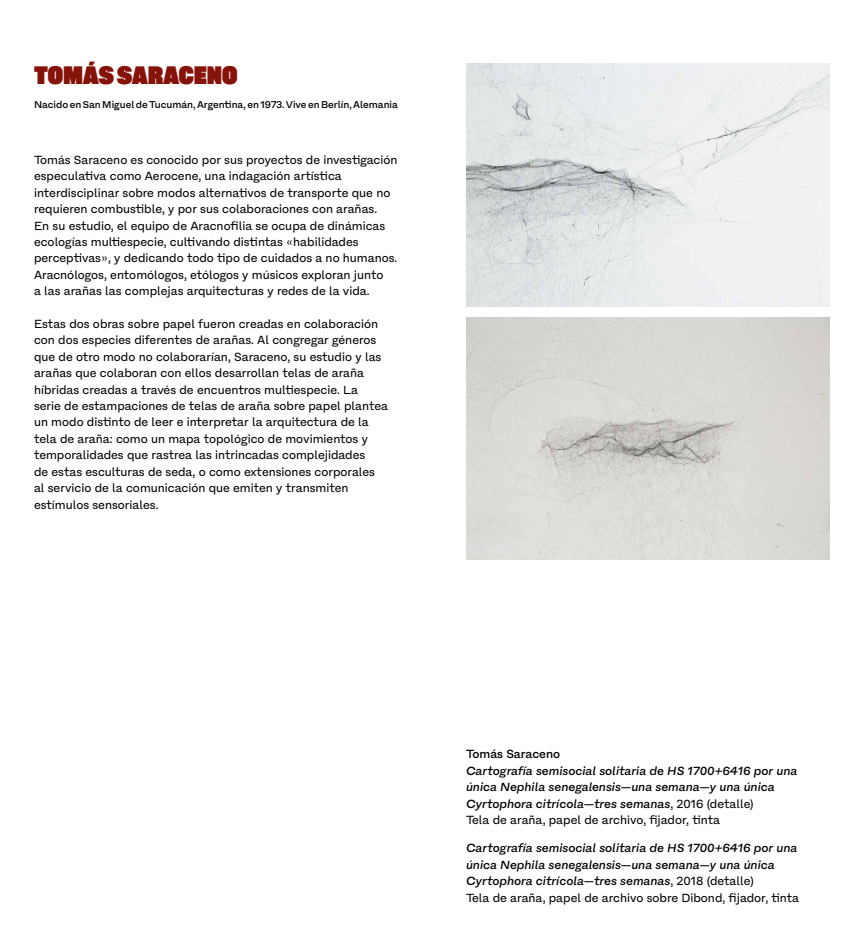
<style>
.page{position:relative;width:864px;height:936px;background:#fff}
.page>*{position:absolute;margin:0;border:0;box-sizing:border-box;transform-origin:0 0}
.t1{font:25.2px "Akkordeon Fourteen";letter-spacing:.01em;color:#861309}
.t2{font:12px/16.4px "Fracktif";color:#000}
.t3{font:italic 500 12px/16.4px "Fracktif";color:#000}
.t4{font:500 12px "Fracktif";color:#000}
.t5{font:500 10px "Fracktif";color:#000}
.s1{font-weight:400;font-style:normal}
</style>
<div class="page">
<img style="left:466px;top:64px;width:364px;height:242px">
<img style="left:466px;top:317px;width:364px;height:243px">
<h1 class="t1" style="left:34px;top:61px;width:205px">TOMÁS SARACENO</h1>
<p class="t5" style="left:34px;top:99px;width:365px">Nacido en San Miguel de Tucumán, Argentina, en 1973. Vive en Berlín, Alemania</p>
<p class="t2" style="left:34px;top:152px;width:365px">Tomás Saraceno es conocido por sus proyectos de investigación especulativa como Aerocene, una indagación artística interdisciplinar sobre modos alternativos de transporte que no requieren combustible, y por sus colaboraciones con arañas.<br>En su estudio, el equipo de Aracnofilia se ocupa de dinámicas ecologías multiespecie, cultivando distintas «habilidades perceptivas», y dedicando todo tipo de cuidados a no humanos.<br>Aracnólogos, entomólogos, etólogos y músicos exploran junto<br>a las arañas las complejas arquitecturas y redes de la vida.</p>
<p class="t2" style="left:34px;top:316px;width:356px">Estas dos obras sobre papel fueron creadas en colaboración con dos especies diferentes de arañas. Al congregar géneros que de otro modo no colaborarían, Saraceno, su estudio y las arañas que colaboran con ellos desarrollan telas de araña híbridas creadas a través de encuentros multiespecie. La serie de estampaciones de telas de araña sobre papel plantea un modo distinto de leer e interpretar la arquitectura de la tela de araña: como un mapa topológico de movimientos y temporalidades que rastrea las intrincadas complejidades<br>de estas esculturas de seda, o como extensiones corporales al servicio de la comunicación que emiten y transmiten estímulos sensoriales.</p>
<p class="t4" style="left:466px;top:747px;width:96px">Tomás Saraceno</p>
<p class="t3" style="left:466px;top:762px;width:333px">Cartografía semisocial solitaria de HS 1700+6416 por una única Nephila senegalensis—una semana—y una única Cyrtophora citrícola—tres semanas<span class="s1">, 2016 (detalle)<br>Tela de araña, papel de archivo, fijador, tinta</span></p>
<p class="t3" style="left:466px;top:840px;width:335px">Cartografía semisocial solitaria de HS 1700+6416 por una única Nephila senegalensis—una semana—y una única Cyrtophora citrícola—tres semanas<span class="s1">, 2018 (detalle)<br>Tela de araña, papel de archivo sobre Dibond, fijador, tinta</span></p>
</div>
